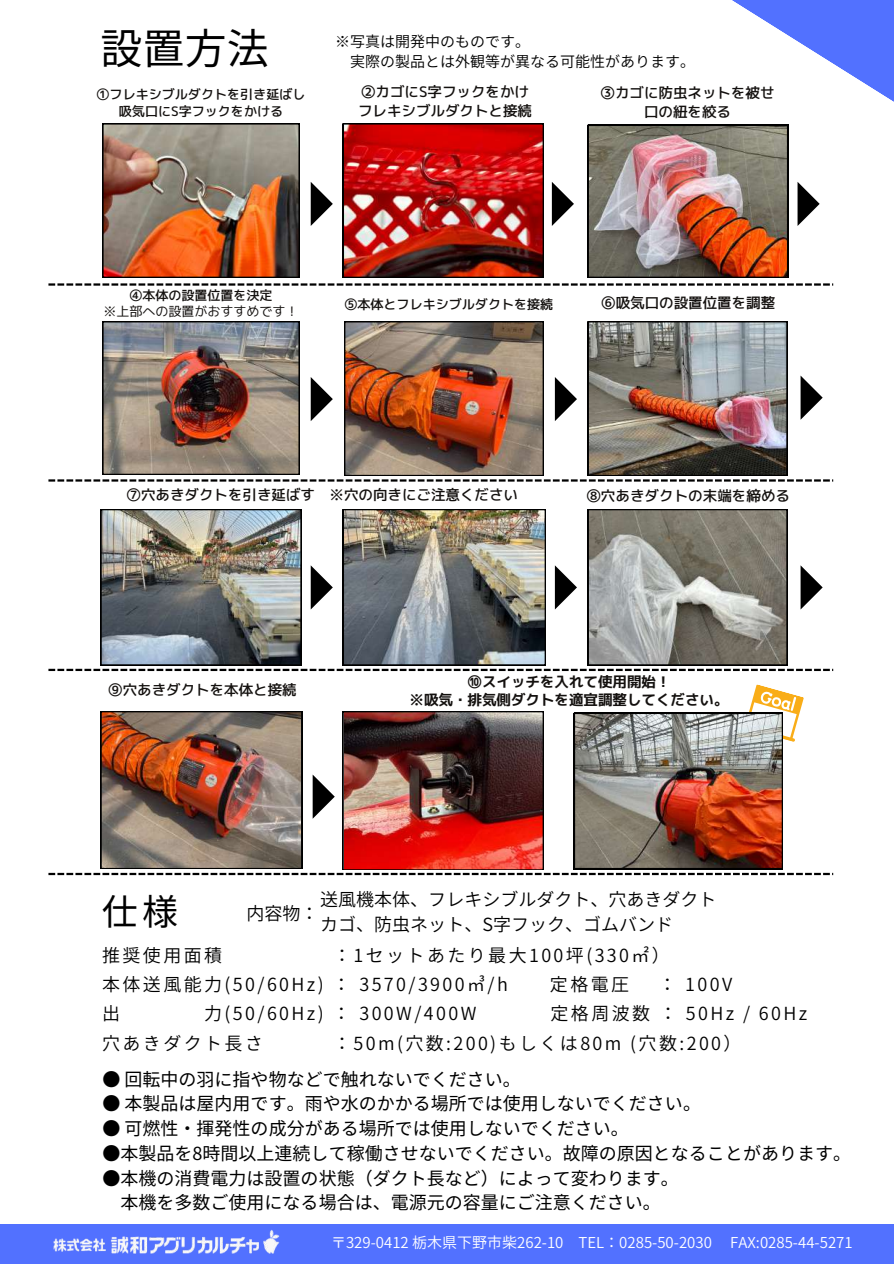
<style>
.page{position:relative;width:894px;height:1264px;background:#fff}
.page>*{position:absolute;margin:0;border:0;box-sizing:border-box;transform-origin:0 0}
.t1{font:42px "Source Han Sans JP";color:#000}
.t2{font:36px "Source Han Sans JP";color:#000}
.t3{font:18px/24.8px "Noto Sans JP";color:#000;text-align:center}
.t4{font:18px/29.2px "Source Han Sans JP";letter-spacing:.135em;color:#000}
.t5{font:18px/24.8px "Source Han Sans JP";color:#000}
.t6{font:15px "Source Han Sans JP";color:#fff}
.t7{font:15px/20.2px "Source Han Sans JP";color:#000}
.t8{font:14.55px/18.5px "mplus 1 p medium";color:#14110f}
.t9{font:14.55px/18px "mplus 1 p bold";color:#14110f;text-align:center}
.t10{font:13.05px/16.4px "mplus 1 p medium";color:#14110f;text-align:center}
.t11{font:13.05px "mplus 1 p regular";color:#14110f}
</style>
<div class="page">
<div style="left:0;top:1224px;width:893px;height:39px;background:#5271ff"></div>
<img style="left:53px;top:1230px;width:227px;height:24px">
<svg style="left:732px;top:0;width:161px;height:101px"></svg>
<img style="left:48px;top:123px;width:785px;height:163px">
<img style="left:48px;top:509px;width:785px;height:162px">
<img style="left:48px;top:321px;width:785px;height:160px">
<img style="left:48px;top:684px;width:785px;height:191px">
<h1 class="t1" style="left:101px;top:15px;width:169px">設置方法</h1>
<p class="t10" style="left:96px;top:86px;width:210px">①フレキシブルダクトを引き延ばし吸気口にS字フックをかける</p>
<p class="t7" style="left:350px;top:31px;width:346px;text-indent:-15px">※写真は開発中のものです。<br>実際の製品とは外観等が異なる可能性があります。</p>
<p class="t8" style="left:358px;top:82px;width:175px">②カゴにS字フックをかけフレキシブルダクトと接続</p>
<p class="t8" style="left:600px;top:84px;width:175px;text-align:center">③カゴに防虫ネットを被せ口の紐を絞る</p>
<p class="t10" style="left:129px;top:287px;width:144px">④本体の設置位置を決定</p>
<p class="t11" style="left:103px;top:302px;width:196px">※上部への設置がおすすめです！</p>
<p class="t10" style="left:344px;top:296px;width:210px">⑤本体とフレキシブルダクトを接続</p>
<p class="t8" style="left:601px;top:293px;width:175px">⑥吸気口の設置位置を調整</p>
<p class="t8" style="left:126px;top:485px;width:393px">⑦穴あきダクトを引き延ばす ※穴の向きにご注意ください</p>
<p class="t8" style="left:586px;top:486px;width:205px">⑧穴あきダクトの末端を締める</p>
<p class="t8" style="left:108px;top:680px;width:190px">⑨穴あきダクトを本体と接続</p>
<p class="t9" style="left:409px;top:672px;width:320px">⑩スイッチを入れて使用開始！<br>※吸気・排気側ダクトを適宜調整してください。</p>
<h2 class="t2" style="left:102px;top:883px;width:78px">仕様</h2>
<p class="t4" style="left:246px;top:897px;width:73px">内容物：</p>
<p class="t5" style="left:320px;top:886px;width:397px">送風機本体、フレキシブルダクト、穴あきダクトカゴ、防虫ネット、S字フック、ゴムバンド</p>
<p class="t4" style="left:102px;top:939px;width:569px;text-indent:231px">：1セットあたり最大100坪(330㎡）本体送風能力 (50/60Hz) ： 3570/3900㎥/h</p>
<p class="t4" style="left:102px;top:939px;width:121px">推奨使用面積</p>
<p class="t4" style="left:549px;top:968px;width:81px">定格電圧</p>
<p class="t4" style="left:658px;top:968px;width:75px">： 100V</p>
<p class="t4" style="left:102px;top:998px;width:19px">出</p>
<p class="t4" style="left:204px;top:998px;width:273px">力 (50/60Hz) ： 300W/400W</p>
<p class="t4" style="left:550px;top:998px;width:258px">定格周波数： 50Hz / 60Hz</p>
<p class="t4" style="left:102px;top:1027px;width:162px">穴あきダクト長さ</p>
<p class="t4" style="left:333px;top:1027px;width:410px">：50m(穴数:200)もしくは80m (穴数:200）</p>
<p class="t3" style="left:102px;top:1065px;width:420px">● 回転中の羽に指や物などで触れないでください。</p>
<p class="t3" style="left:102px;top:1090px;width:600px">● 本製品は屋内用です。雨や水のかかる場所では使用しないでください。</p>
<p class="t3" style="left:102px;top:1115px;width:528px">● 可燃性・揮発性の成分がある場所では使用しないでください。</p>
<p class="t3" style="left:102px;top:1139px;width:749px">●本製品を8時間以上連続して稼働させないでください。故障の原因となることがあります。</p>
<p class="t3" style="left:102px;top:1164px;width:578px">●本機の消費電力は設置の状態（ダクト長など）によって変わります。本機を多数ご使用になる場合は、電源元の容量にご注意ください。</p>
<p class="t6" style="left:331px;top:1230px;width:523px">〒329-0412 栃木県下野市柴262-10 TEL：0285-50-2030 FAX:0285-44-5271</p>
</div>
